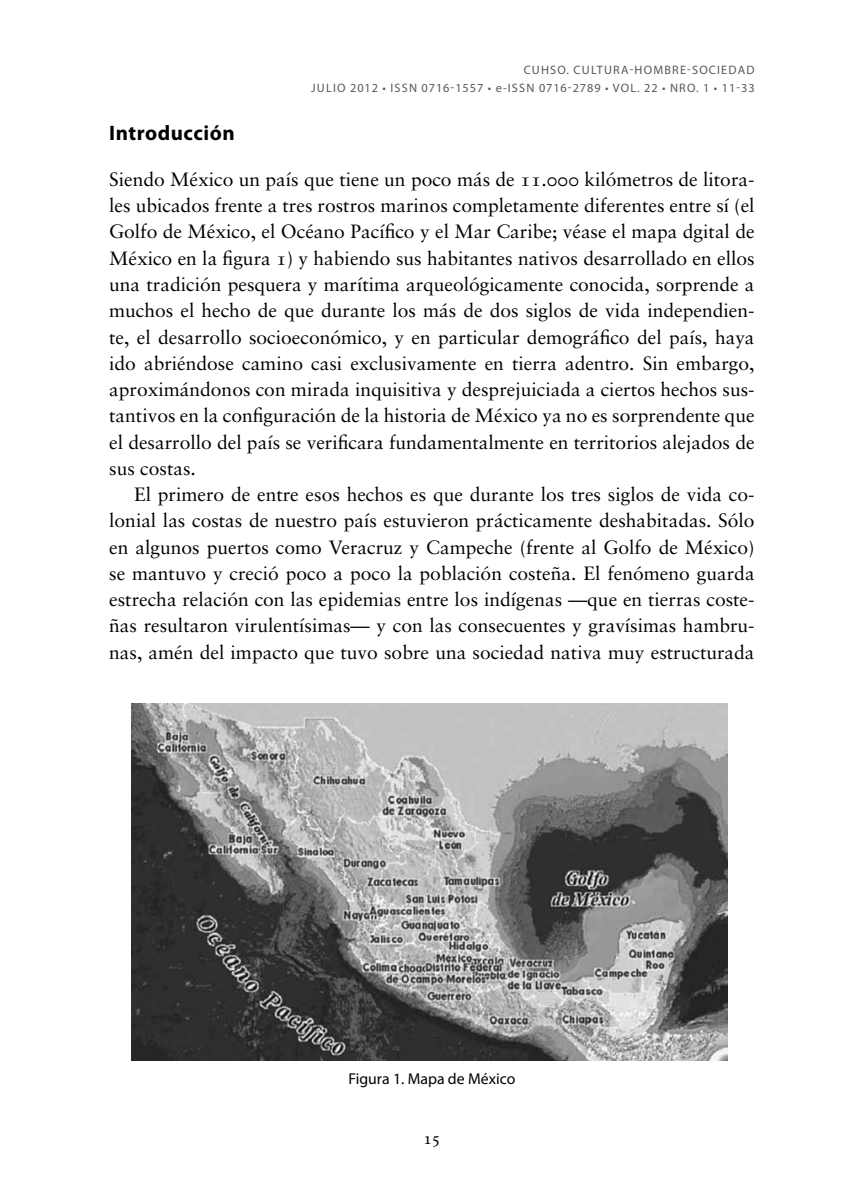
<style>
.page{position:relative;width:844px;height:1191px;background:#fff}
.page>*{position:absolute;margin:0;border:0;box-sizing:border-box;transform-origin:0 0}
.t1{font:700 21px "Myriad Pro";letter-spacing:.025em;color:#000}
.t2{font:19.25px/26.2px "Sabon";color:#000;text-align:justify}
.t3{font:17.5px "Minion Pro";color:#000}
.t4{font:15.75px "Myriad Pro";color:#000}
.t5{font:12.25px/17.5px "Myriad Pro";letter-spacing:.095em;color:#58585a;text-align:right}
.s1{font-family:"Sabon Roman SC"}
</style>
<div class="page">
<img style="left:131px;top:703px;width:596px;height:357px">
<p class="t5" style="left:311px;top:61px;width:444px">CUHSO. CULTURA-HOMBRE-SOCIEDAD<br>JULIO 2012 • ISSN 0716-1557 • E-ISSN 0716-2789 • VOL. 22 • NRO. 1 • 11-33</p>
<p class="t1" style="left:109px;top:119px;width:127px">Introducción</p>
<p class="t2" style="left:109px;top:166px;width:646px">Siendo México un país que tiene un poco más de <span class="s1">11</span>.<span class="s1">000</span> kilómetros de litora&shy;les ubicados frente a tres rostros marinos completamente diferentes entre sí (el Golfo de México, el Océano Pacífico y el Mar Caribe; véase el mapa dgital de México en la figura <span class="s1">1</span>) y habiendo sus habitantes nativos desarrollado en ellos una tradición pesquera y marítima arqueológicamente conocida, sorprende a muchos el hecho de que durante los más de dos siglos de vida independien&shy;te, el desarrollo socioeconómico, y en particular demográfico del país, haya ido abriéndose camino casi exclusivamente en tierra adentro. Sin embargo, aproximándonos con mirada inquisitiva y desprejuiciada a ciertos hechos sus&shy;tantivos en la configuración de la historia de México ya no es sorprendente que el desarrollo del país se verificara fundamentalmente en territorios alejados de sus costas.</p>
<p class="t2" style="left:109px;top:481px;width:646px;text-indent:25px">El primero de entre esos hechos es que durante los tres siglos de vida co&shy;lonial las costas de nuestro país estuvieron prácticamente deshabitadas. Sólo en algunos puertos como Veracruz y Campeche (frente al Golfo de México) se mantuvo y creció poco a poco la población costeña. El fenómeno guarda estrecha relación con las epidemias entre los indígenas —que en tierras coste&shy;ñas resultaron virulentísimas— y con las consecuentes y gravísimas hambru&shy;nas, amén del impacto que tuvo sobre una sociedad nativa muy estructurada</p>
<p class="t4" style="left:348px;top:1068px;width:168px">FIGURA 1. MAPA DE MÉXICO</p>
<p class="t3" style="left:423px;top:1126px;width:19px">15</p>
</div>
